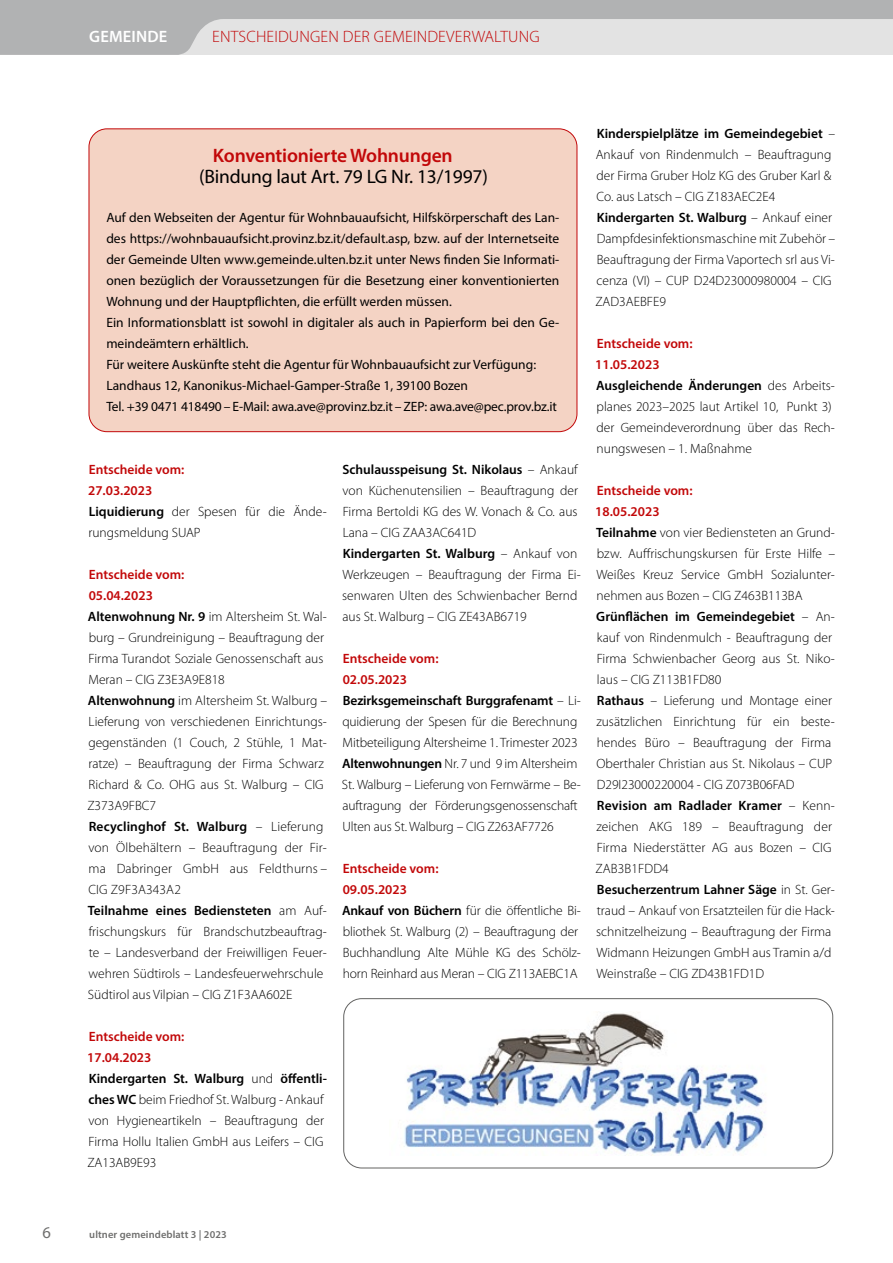
<style>
.page{position:relative;width:893px;height:1263px;background:#fff}
.page>*{position:absolute;margin:0;border:0;box-sizing:border-box;transform-origin:0 0}
.t1{font:19.5px "Myriad Pro";letter-spacing:-.01em;color:#000}
.t2{font:600 19.5px "Myriad Pro";letter-spacing:-.01em;color:#c20809}
.t3{font:300 16.5px "Myriad Pro";letter-spacing:.01em;color:#c20809}
.t4{font:600 16.5px "Myriad Pro";letter-spacing:.01em;color:#fff}
.t5{font:16.5px "Myriad Pro";color:#6f6f6e}
.t6{font:300 13.5px/21px "Myriad Pro";color:#000}
.t7{font:13.5px/21px "Myriad Pro";color:#000}
.t8{font:600 10.5px "Myriad Pro";letter-spacing:.01em;color:#6f6f6e}
.s1{font-weight:600;color:#c20809}
.s2{font-weight:600}
</style>
<div class="page">
<svg style="left:0;top:0;width:893px;height:55px;background:#cacacb"></svg>
<div style="left:89px;top:129px;width:488px;height:303px;background:#f4d3c4;border-radius:18px"></div>
<div style="left:89px;top:128px;width:488px;height:304px;border:1px solid #c20809;border-radius:18px"></div>
<img style="left:404px;top:1013px;width:361px;height:142px">
<div style="left:343px;top:998px;width:490px;height:170px;border:1px solid #636362;border-radius:18px"></div>
<p class="t4" style="left:89px;top:26px;width:80px">GEMEINDE</p>
<p class="t3" style="left:212px;top:28px;width:329px">ENTSCHEIDUNGEN DER GEMEINDEVERWALTUNG</p>
<h1 class="t2" style="left:213px;top:143px;width:241px">Konventionierte Wohnungen</h1>
<h1 class="t1" style="left:199px;top:165px;width:290px">(Bindung laut Art. 79 LG Nr. 13/1997)</h1>
<p class="t7" style="left:106px;top:207px;width:455px">Auf den Webseiten der Agentur für Wohnbauaufsicht, Hilfskörperschaft des Lan&shy;des https://wohnbauaufsicht.provinz.bz.it/default.asp, bzw. auf der Internetseite der Gemeinde Ulten www.gemeinde.ulten.bz.it unter News finden Sie Informati&shy;onen bezüglich der Voraussetzungen für die Besetzung einer konventionierten Wohnung und der Hauptpflichten, die erfüllt werden müssen.<br>Ein Informationsblatt ist sowohl in digitaler als auch in Papierform bei den Ge&shy;meindeämtern erhältlich.<br>Für weitere Auskünfte steht die Agentur für Wohnbauaufsicht zur Verfügung:<br>Landhaus 12, Kanonikus-Michael-Gamper-Straße 1, 39100 Bozen<br>Tel. +39 0471 418490 – E-Mail: awa.ave@provinz.bz.it – ZEP: awa.ave@pec.prov.bz.it</p>
<p class="t6" style="left:88px;top:459px;width:240px"><span class="s1">Entscheide vom:<br>27.03.2023<br></span><span class="s2">Liquidierung</span> der Spesen für die Ände&shy;rungsmeldung SUAP</p>
<p class="t6" style="left:87px;top:564px;width:241px"><span class="s1">Entscheide vom:<br>05.04.2023<br></span><span class="s2">Altenwohnung Nr. 9</span> im Altersheim St. Wal&shy;burg – Grundreinigung – Beauftragung der Firma Turandot Soziale Genossenschaft aus Meran – CIG Z3E3A9E818<br><span class="s2">Altenwohnung</span> im Altersheim St. Walburg – Lieferung von verschiedenen Einrichtungs&shy;gegenständen (1 Couch, 2 Stühle, 1 Mat&shy;ratze) – Beauftragung der Firma Schwarz Richard &amp; Co. OHG aus St. Walburg – CIG Z373A9FBC7<br><span class="s2">Recyclinghof St. Walburg</span> – Lieferung von Ölbehältern – Beauftragung der Fir&shy;ma Dabringer GmbH aus Feldthurns – CIG Z9F3A343A2<br><span class="s2">Teilnahme eines Bediensteten</span> am Auf&shy;frischungskurs für Brandschutzbeauftrag&shy;te – Landesverband der Freiwilligen Feuer&shy;wehren Südtirols – Landesfeuerwehrschule Südtirol aus Vilpian – CIG Z1F3AA602E</p>
<p class="t6" style="left:87px;top:1026px;width:241px"><span class="s1">Entscheide vom:<br>17.04.2023<br></span><span class="s2">Kindergarten St. Walburg</span> und <span class="s2">öffentli&shy;ches WC</span> beim Friedhof St. Walburg - Ankauf von Hygieneartikeln – Beauftragung der<br>Firma Hollu Italien GmbH aus Leifers – CIG<br>ZA13AB9E93</p>
<p class="t6" style="left:342px;top:459px;width:240px"><span class="s2">Schulausspeisung St. Nikolaus</span> – Ankauf von Küchenutensilien – Beauftragung der Firma Bertoldi KG des W. Vonach &amp; Co. aus Lana – CIG ZAA3AC641D<br><span class="s2">Kindergarten St. Walburg</span> – Ankauf von Werkzeugen – Beauftragung der Firma Ei&shy;senwaren Ulten des Schwienbacher Bernd aus St. Walburg – CIG ZE43AB6719</p>
<p class="t6" style="left:342px;top:648px;width:240px"><span class="s1">Entscheide vom:<br>02.05.2023<br></span><span class="s2">Bezirksgemeinschaft Burggrafenamt</span> – Li&shy;quidierung der Spesen für die Berechnung Mitbeteiligung Altersheime 1. Trimester 2023<br><span class="s2">Altenwohnungen</span> Nr. 7 und 9 im Altersheim St. Walburg – Lieferung von Fernwärme – Be&shy;auftragung der Förderungsgenossenschaft Ulten aus St. Walburg – CIG Z263AF7726</p>
<p class="t6" style="left:342px;top:858px;width:240px"><span class="s1">Entscheide vom:<br>09.05.2023<br></span><span class="s2">Ankauf von Büchern</span> für die öffentliche Bi&shy;bliothek St. Walburg (2) – Beauftragung der<br>Buchhandlung Alte Mühle KG des Schölz&shy;horn Reinhard aus Meran – CIG Z113AEBC1A</p>
<p class="t6" style="left:595px;top:124px;width:241px"><span class="s2">Kinderspielplätze im Gemeindegebiet</span> – Ankauf von Rindenmulch – Beauftragung der Firma Gruber Holz KG des Gruber Karl &amp; Co. aus Latsch – CIG Z183AEC2E4<br><span class="s2">Kindergarten St. Walburg</span> – Ankauf einer Dampfdesinfektionsmaschine mit Zubehör – Beauftragung der Firma Vaportech srl aus Vi&shy;cenza (VI) – CUP D24D23000980004 – CIG ZAD3AEBFE9</p>
<p class="t6" style="left:595px;top:333px;width:241px"><span class="s1">Entscheide vom:<br>11.05.2023<br></span><span class="s2">Ausgleichende Änderungen</span> des Arbeits&shy;planes 2023–2025 laut Artikel 10, Punkt 3) der Gemeindeverordnung über das Rech&shy;nungswesen – 1. Maßnahme</p>
<p class="t6" style="left:595px;top:480px;width:241px"><span class="s1">Entscheide vom:<br>18.05.2023<br></span><span class="s2">Teilnahme</span> von vier Bediensteten an Grund&shy;bzw. Auffrischungskursen für Erste Hilfe – Weißes Kreuz Service GmbH Sozialunter&shy;nehmen aus Bozen – CIG Z463B113BA <span class="s2">Grünflächen im Gemeindegebiet</span> – An&shy;kauf von Rindenmulch - Beauftragung der Firma Schwienbacher Georg aus St. Niko&shy;laus – CIG Z113B1FD80<br><span class="s2">Rathaus</span> – Lieferung und Montage einer zusätzlichen Einrichtung für ein beste&shy;hendes Büro – Beauftragung der Firma Oberthaler Christian aus St. Nikolaus – CUP D29I23000220004 - CIG Z073B06FAD <span class="s2">Revision am Radlader Kramer</span> – Kenn&shy;zeichen AKG 189 – Beauftragung der Firma Niederstätter AG aus Bozen – CIG ZAB3B1FDD4<br><span class="s2">Besucherzentrum Lahner Säge</span> in St. Ger&shy;traud – Ankauf von Ersatzteilen für die Hack&shy;schnitzelheizung – Beauftragung der Firma Widmann Heizungen GmbH aus Tramin a/d Weinstraße – CIG ZD43B1FD1D</p>
<p class="t5" style="left:43px;top:1222px;width:10px">6</p>
<p class="t8" style="left:89px;top:1227px;width:139px">ultner gemeindeblatt 3 | 2023</p>
</div>
